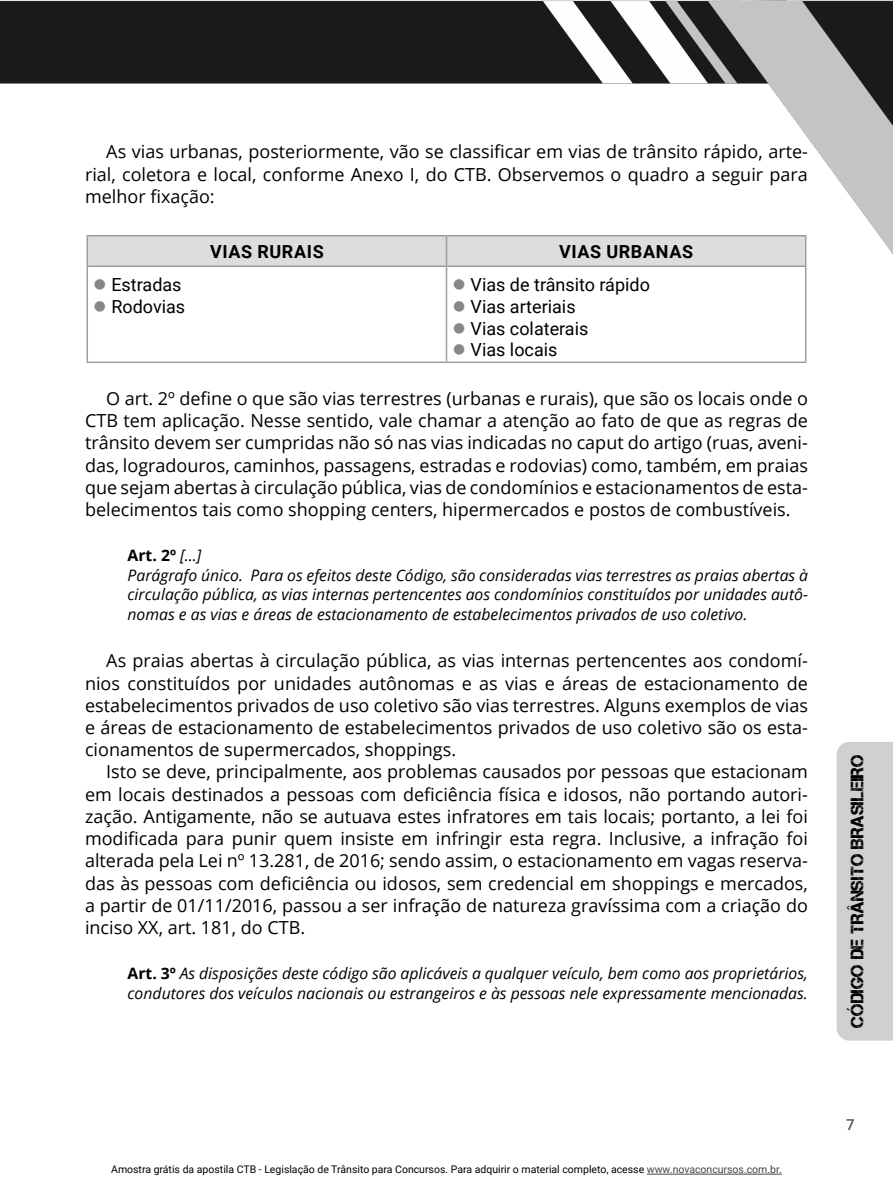
<style>
.page{position:relative;width:893px;height:1191px;background:#fff}
.page>*{position:absolute;margin:0;border:0;box-sizing:border-box;transform-origin:0 0}
.Parágrafos{font:18px/22.2px "Open Sans";color:#000;text-align:justify}
.Células{font:18px "Roboto";color:#000}
.t1{font:18px "Captureit";color:#000}
.Cabeçalho{font:700 18px "Roboto";letter-spacing:.035em;color:#000}
.Artigos_com_recuo{font:italic 15.75px/19.5px "Open Sans";color:#000;text-align:justify}
.Artigos_com_recuo-2{font:700 15.75px "Open Sans";color:#000}
.t2{font:500 15px "Roboto";color:#575757}
.t3{font:10.5px "Roboto";color:#000}
.s1{font-weight:400;font-style:italic}
.s2{font-weight:700;font-style:normal}
.s3{color:#454545}
</style>
<div class="page">
<div style="left:837px;top:742px;width:56px;height:298px;background:#d0d0d0"></div>
<img style="left:0;top:0;width:893px;height:255px">
<hr style="left:647px;top:1173px;width:135px;height:1px;background:#454545">
<hr style="left:87px;top:235px;width:359px;height:1px;background:#9c9c9c">
<hr style="left:446px;top:235px;width:360px;height:1px;background:#9c9c9c">
<div style="left:87px;top:236px;width:719px;height:29px;background:#ddd"></div>
<hr style="left:87px;top:265px;width:359px;height:2px;background:#9c9c9c">
<hr style="left:446px;top:265px;width:360px;height:2px;background:#9c9c9c">
<hr style="left:87px;top:267px;width:1px;height:94px;background:#9c9c9c">
<hr style="left:446px;top:267px;width:1px;height:94px;background:#9c9c9c">
<hr style="left:805px;top:267px;width:1px;height:94px;background:#9c9c9c">
<hr style="left:87px;top:361px;width:359px;height:2px;background:#9c9c9c">
<hr style="left:446px;top:361px;width:360px;height:2px;background:#9c9c9c">
<p class="Parágrafos" style="left:85px;top:140px;width:724px;text-indent:21px">As vias urbanas, posteriormente, vão se classificar em vias de trânsito rápido, arte&shy;rial, coletora e local, conforme Anexo I, do CTB. Observemos o quadro a seguir para melhor fixação:</p>
<p class="Cabeçalho" style="left:210px;top:239px;width:115px">VIAS RURAIS</p>
<p class="Cabeçalho" style="left:559px;top:239px;width:136px">VIAS URBANAS</p>
<p class="Células" style="left:111px;top:272px;width:72px">Estradas</p>
<p class="Células" style="left:111px;top:294px;width:75px">Rodovias</p>
<p class="Células" style="left:471px;top:272px;width:181px">Vias de trânsito rápido</p>
<p class="Células" style="left:471px;top:294px;width:107px">Vias arteriais</p>
<p class="Células" style="left:471px;top:316px;width:119px">Vias colaterais</p>
<p class="Células" style="left:471px;top:337px;width:88px">Vias locais</p>
<p class="Parágrafos" style="left:85px;top:387px;width:724px;text-indent:21px">O art. 2º define o que são vias terrestres (urbanas e rurais), que são os locais onde o CTB tem aplicação. Nesse sentido, vale chamar a atenção ao fato de que as regras de trânsito devem ser cumpridas não só nas vias indicadas no caput do artigo (ruas, aveni&shy;das, logradouros, caminhos, passagens, estradas e rodovias) como, também, em praias que sejam abertas à circulação pública, vias de condomínios e estacionamentos de esta&shy;belecimentos tais como shopping centers, hipermercados e postos de combustíveis.</p>
<p class="Artigos_com_recuo-2" style="left:128px;top:544px;width:75px">Art. 2º <span class="s1">[…]</span></p>
<p class="Artigos_com_recuo" style="left:128px;top:564px;width:682px">Parágrafo único. Para os efeitos deste Código, são consideradas vias terrestres as praias abertas à circulação pública, as vias internas pertencentes aos condomínios constituídos por unidades autô&shy;nomas e as vias e áreas de estacionamento de estabelecimentos privados de uso coletivo.</p>
<p class="Parágrafos" style="left:85px;top:649px;width:724px;text-indent:21px">As praias abertas à circulação pública, as vias internas pertencentes aos condomí&shy;nios constituídos por unidades autônomas e as vias e áreas de estacionamento de estabelecimentos privados de uso coletivo são vias terrestres. Alguns exemplos de vias e áreas de estacionamento de estabelecimentos privados de uso coletivo são os esta&shy;cionamentos de supermercados, shoppings.</p>
<p class="Parágrafos" style="left:85px;top:760px;width:724px;text-indent:21px">Isto se deve, principalmente, aos problemas causados por pessoas que estacionam em locais destinados a pessoas com deficiência física e idosos, não portando autori&shy;zação. Antigamente, não se autuava estes infratores em tais locais; portanto, a lei foi modificada para punir quem insiste em infringir esta regra. Inclusive, a infração foi alterada pela Lei nº 13.281, de 2016; sendo assim, o estacionamento em vagas reserva&shy;das às pessoas com deficiência ou idosos, sem credencial em shoppings e mercados, a partir de 01/11/2016, passou a ser infração de natureza gravíssima com a criação do inciso XX, art. 181, do CTB.</p>
<p class="Artigos_com_recuo" style="left:128px;top:963px;width:682px"><span class="s2">Art. 3º</span> As disposições deste código são aplicáveis a qualquer veículo, bem como aos proprietários, condutores dos veículos nacionais ou estrangeiros e às pessoas nele expressamente mencionadas.</p>
<p class="t3" style="left:111px;top:1162px;width:672px">Amostra grátis da apostila CTB - Legislação de Trânsito para Concursos. Para adquirir o material completo, acesse <span class="s3">www.novaconcursos.com.br.</span></p>
<p class="t1" style="left:847px;top:1028px;width:275px;rotate:-90deg">CÓDIGO DE TRÂNSITO BRASILEIRO</p>
<p class="t2" style="left:846px;top:1114px;width:10px">7</p>
</div>
